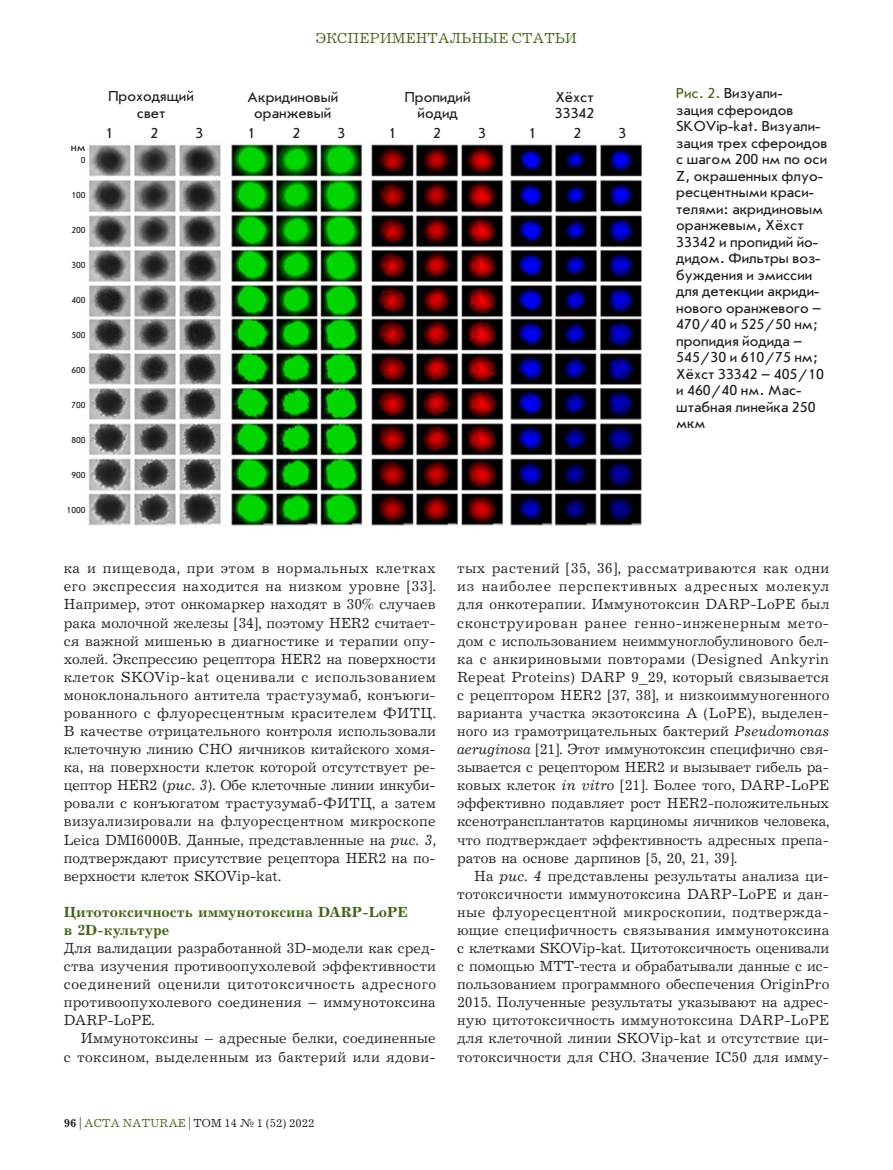
<style>
.page{position:relative;width:893px;height:1170px;background:#fff}
.page>*{position:absolute;margin:0;border:0;box-sizing:border-box;transform-origin:0 0}
.Текст{font:15px/18px "Journal";letter-spacing:.01em;color:#231f20;text-align:justify}
.Текст_без_Отступа{font:15px/18px "Journal";color:#231f20;text-align:justify}
.Подпись_Фото{font:15px/16.5px "Journal Sans C";color:#231f20;text-align:center}
.subhead2{font:700 15px/18px "Journal";color:#436718}
.t1{font:15px "Journal C";color:#436718}
.t2{font:12px "Journal C";color:#231f20}
.Подпись_Фото-2{font:12px "Journal Sans C";color:#231f20}
.Подпись_Фото-3{font:9px "Journal Sans C";color:#231f20}
.s1{color:#436718}
.s2{font-style:italic}
.s3{font-weight:700}
</style>
<div class="page">
<img style="left:88px;top:144px;width:554px;height:382px">
<p class="Подпись_Фото-2" style="left:71px;top:140px;width:16px">нм</p>
<p class="Подпись_Фото-3" style="left:81px;top:156px;width:6px">0</p>
<p class="Подпись_Фото-3" style="left:71px;top:191px;width:16px">100</p>
<p class="Подпись_Фото-3" style="left:71px;top:226px;width:16px">200</p>
<p class="Подпись_Фото-3" style="left:71px;top:261px;width:16px">300</p>
<p class="Подпись_Фото-3" style="left:71px;top:296px;width:16px">400</p>
<p class="Подпись_Фото-3" style="left:71px;top:331px;width:16px">500</p>
<p class="Подпись_Фото-3" style="left:71px;top:365px;width:16px">600</p>
<p class="Подпись_Фото-3" style="left:71px;top:400px;width:16px">700</p>
<p class="Подпись_Фото-3" style="left:71px;top:435px;width:16px">800</p>
<p class="Подпись_Фото-3" style="left:71px;top:470px;width:16px">900</p>
<p class="Подпись_Фото-3" style="left:67px;top:505px;width:20px">1000</p>
<p class="t1" style="left:316px;top:31px;width:263px">ЭКСПЕРИМЕНТАЛЬНЫЕ СТАТЬИ</p>
<p class="Подпись_Фото" style="left:108px;top:89px;width:87px">Проходящий свет</p>
<p class="Подпись_Фото" style="left:247px;top:89px;width:92px">Акридиновый оранжевый</p>
<p class="Подпись_Фото" style="left:405px;top:89px;width:67px">Пропидий йодид</p>
<p class="Подпись_Фото" style="left:555px;top:89px;width:40px">Хёхст</p>
<p class="Подпись_Фото" style="left:555px;top:106px;width:41px">33342</p>
<p class="Подпись_Фото" style="left:106px;top:126px;width:9px">1</p>
<p class="Подпись_Фото" style="left:151px;top:126px;width:9px">2</p>
<p class="Подпись_Фото" style="left:195px;top:126px;width:9px">3</p>
<p class="Подпись_Фото" style="left:248px;top:126px;width:9px">1</p>
<p class="Подпись_Фото" style="left:293px;top:126px;width:9px">2</p>
<p class="Подпись_Фото" style="left:337px;top:126px;width:9px">3</p>
<p class="Подпись_Фото" style="left:388px;top:126px;width:9px">1</p>
<p class="Подпись_Фото" style="left:433px;top:126px;width:9px">2</p>
<p class="Подпись_Фото" style="left:478px;top:126px;width:9px">3</p>
<p class="Подпись_Фото" style="left:528px;top:126px;width:9px">1</p>
<p class="Подпись_Фото" style="left:573px;top:126px;width:9px">2</p>
<p class="Подпись_Фото" style="left:618px;top:126px;width:9px">3</p>
<p class="Подпись_Фото" style="left:676px;top:85px;width:153px;text-align:left"><span class="s1">Рис. 2.</span> Визуали-<br>зация сфероидов<br>SKOVip-kat. Визуали&shy;зация трех сфероидов с шагом 200 нм по оси<br>Z, окрашенных флуо&shy;ресцентными краси&shy;телями: акридиновым оранжевым, Хёхст<br>33342 и пропидий йо&shy;дидом. Фильтры воз&shy;буждения и эмиссии для детекции акриди&shy;нового оранжевого –<br>470/40 и 525/50 нм; пропидия йодида –<br>545/30 и 610/75 нм;<br>Хёхст 33342 – 405/10 и 460/40 нм. Мас&shy;штабная линейка 250 мкм</p>
<p class="Текст_без_Отступа" style="left:64px;top:560px;width:374px">ка и пищевода, при этом в нормальных клетках его экспрессия находится на низком уровне [33].<br>Например, этот онкомаркер находят в 30% случаев рака молочной железы [34], поэтому HER2 считает&shy;ся важной мишенью в диагностике и терапии опу&shy;холей. Экспрессию рецептора HER2 на поверхности клеток SKOVip-kat оценивали с использованием моноклонального антитела трастузумаб, конъюги&shy;рованного с флуоресцентным красителем ФИТЦ.<br>В качестве отрицательного контроля использовали клеточную линию CHO яичников китайского хомя&shy;ка, на поверхности клеток которой отсутствует ре&shy;цептор HER2 (<span class="s2">рис</span>. <span class="s2">3</span>). Обе клеточные линии инкуби&shy;ровали с конъюгатом трастузумаб-ФИТЦ, а затем визуализировали на флуоресцентном микроскопе Leica DMI6000B. Данные, представленные на <span class="s2">рис. 3</span>, подтверждают присутствие рецептора HER2 на по&shy;верхности клеток SKOVip-kat.</p>
<p class="subhead2" style="left:64px;top:903px;width:345px">Цитотоксичность иммунотоксина DARP-LoPE в 2D-культуре</p>
<p class="Текст_без_Отступа" style="left:64px;top:939px;width:374px">Для валидации разработанной 3D-модели как сред&shy;ства изучения противоопухолевой эффективности соединений оценили цитотоксичность адресного противоопухолевого соединения – иммунотоксина DARP-LoPE.</p>
<p class="Текст" style="left:64px;top:1030px;width:374px;text-align:right">Иммунотоксины – адресные белки, соединенные<br>с токсином, выделенным из бактерий или ядови-</p>
<p class="t2" style="left:64px;top:1116px;width:252px"><span class="s3">96</span> | <span class="s1">ACTA NATURAE</span> | ТОМ 14 № 1 (52) 2022</p>
<p class="Текст" style="left:457px;top:560px;width:374px">тых растений [35, 36], рассматриваются как одни из наиболее перспективных адресных молекул для онкотерапии. Иммунотоксин DARP-LoPE был сконструирован ранее генно-инженерным мето&shy;дом с использованием неиммуноглобулинового бел&shy;ка с анкириновыми повторами (Designed Ankyrin Repeat Proteins) DARP 9_29, который связывается с рецептором HER2 [37, 38], и низкоиммуногенного варианта участка экзотоксина А (LoPE), выделен&shy;ного из грамотрицательных бактерий <span class="s2">Pseudomonas aeruginosa</span> [21]. Этот иммунотоксин специфично свя&shy;зывается с рецептором HER2 и вызывает гибель ра&shy;ковых клеток <span class="s2">in vitro</span> [21]. Более того, DARP-LoPE эффективно подавляет рост HER2-положительных ксенотрансплантатов карциномы яичников человека, что подтверждает эффективность адресных препа&shy;ратов на основе дарпинов [5, 20, 21, 39].</p>
<p class="Текст" style="left:457px;top:867px;width:374px;text-indent:17px">На <span class="s2">рис. 4</span> представлены результаты анализа ци&shy;тотоксичности иммунотоксина DARP-LoPE и дан&shy;ные флуоресцентной микроскопии, подтвержда&shy;ющие специфичность связывания иммунотоксина с клетками SKOVip-kat. Цитотоксичность оценивали с помощью МТТ-теста и обрабатывали данные с ис&shy;пользованием программного обеспечения OriginPro 2015. Полученные результаты указывают на адрес&shy;ную цитотоксичность иммунотоксина DARP-LoPE для клеточной линии SKOVip-kat и отсутствие ци&shy;тотоксичности для CHO. Значение IC50 для имму-</p>
</div>
